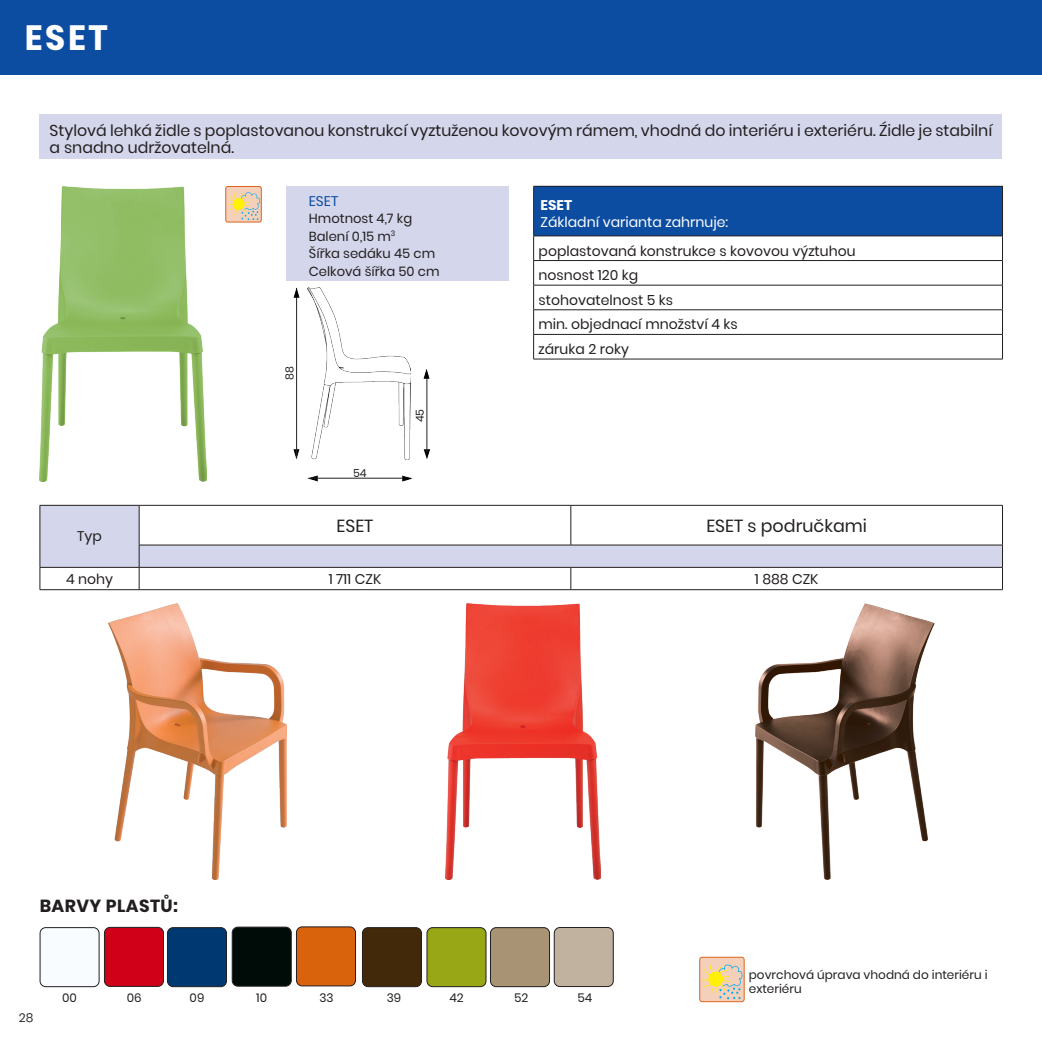
<style>
.page{position:relative;width:1042px;height:1042px;background:#fff}
.page>*{position:absolute;margin:0;border:0;box-sizing:border-box;transform-origin:0 0}
.t1{font:700 35px "Poppins";color:#fff;scale:.95 1}
.t2{font:17.5px "Poppins";color:#231f20}
.t3{font:700 17.5px "Poppins";letter-spacing:.025em;color:#231f20}
.t4{font:15.75px/17.5px "Poppins";color:#231f20}
.t5{font:14px "Poppins";color:#231f20}
.t6{font:14px "Poppins";color:#fff}
.t7{font:14px "Poppins";color:#0d4da1}
.t8{font:700 14px "Poppins";color:#fff}
.t9{font:13.12px "Poppins";color:#231f20}
.t10{font:12.25px "Poppins";color:#312f30}
.t11{font:12.08px/14.5px "Poppins";color:#231f20}
.t12{font:11.03px "Poppins";color:#231f20}
</style>
<div class="page">
<div style="left:286px;top:187px;width:222px;height:94px;background:#d4d6eb"></div>
<div style="left:533px;top:186px;width:469px;height:50px;background:#0d4da1"></div>
<hr style="left:533px;top:186px;width:469px;height:1px;background:#231f20">
<hr style="left:533px;top:186px;width:1px;height:50px;background:#231f20">
<hr style="left:1002px;top:186px;width:1px;height:50px;background:#231f20">
<hr style="left:533px;top:236px;width:469px;height:1px;background:#231f20">
<hr style="left:533px;top:260px;width:469px;height:1px;background:#231f20">
<hr style="left:533px;top:285px;width:469px;height:1px;background:#231f20">
<hr style="left:533px;top:309px;width:469px;height:1px;background:#231f20">
<hr style="left:533px;top:334px;width:469px;height:1px;background:#231f20">
<svg style="left:533px;top:236px;width:1px;height:123px"></svg>
<svg style="left:1002px;top:236px;width:1px;height:123px"></svg>
<hr style="left:533px;top:359px;width:469px;height:1px;background:#231f20">
<svg style="left:41px;top:506px;width:961px;height:61px"></svg>
<hr style="left:139px;top:505px;width:1px;height:40px;background:#231f20">
<hr style="left:139px;top:545px;width:432px;height:1px;background:#231f20">
<hr style="left:571px;top:545px;width:431px;height:1px;background:#231f20">
<hr style="left:40px;top:567px;width:99px;height:1px;background:#231f20">
<hr style="left:139px;top:567px;width:432px;height:1px;background:#231f20">
<svg style="left:139px;top:545px;width:1px;height:44px"></svg>
<hr style="left:571px;top:567px;width:431px;height:1px;background:#231f20">
<hr style="left:40px;top:589px;width:99px;height:1px;background:#231f20">
<hr style="left:139px;top:589px;width:432px;height:1px;background:#231f20">
<hr style="left:571px;top:589px;width:431px;height:1px;background:#231f20">
<hr style="left:40px;top:505px;width:99px;height:1px;background:#231f20">
<hr style="left:40px;top:505px;width:1px;height:40px;background:#231f20">
<hr style="left:139px;top:505px;width:432px;height:1px;background:#231f20">
<hr style="left:571px;top:505px;width:431px;height:1px;background:#231f20">
<hr style="left:570px;top:505px;width:1px;height:40px;background:#231f20">
<hr style="left:1002px;top:505px;width:1px;height:40px;background:#231f20">
<svg style="left:40px;top:545px;width:1px;height:44px"></svg>
<svg style="left:570px;top:567px;width:1px;height:22px"></svg>
<svg style="left:1002px;top:545px;width:1px;height:44px"></svg>
<img style="left:108px;top:604px;width:178px;height:276px">
<img style="left:445px;top:604px;width:156px;height:276px">
<div style="left:40px;top:114px;width:962px;height:45px;background:#d4d6eb"></div>
<img style="left:755px;top:604px;width:179px;height:276px">
<img style="left:308px;top:287px;width:103px;height:172px">
<svg style="left:307px;top:475px;width:12px;height:6px"></svg>
<hr style="left:309px;top:478px;width:102px;height:1px;background:#231f20">
<svg style="left:401px;top:475px;width:11px;height:7px"></svg>
<svg style="left:423px;top:448px;width:7px;height:11px"></svg>
<hr style="left:426px;top:376px;width:1px;height:76px;background:#231f20">
<svg style="left:423px;top:369px;width:7px;height:11px"></svg>
<svg style="left:293px;top:448px;width:7px;height:11px"></svg>
<hr style="left:296px;top:288px;width:1px;height:170px;background:#231f20">
<svg style="left:293px;top:287px;width:7px;height:12px"></svg>
<svg style="left:227px;top:188px;width:33px;height:32px"></svg>
<div style="left:233px;top:198px;width:11px;height:12px;background:#fff101;border-radius:50%"></div>
<div style="left:225px;top:186px;width:37px;height:36px;border:1px solid #dc641c;border-radius:2px"></div>
<svg style="left:701px;top:957px;width:43px;height:43px;background:#e5cfb5"></svg>
<div style="left:708px;top:971px;width:15px;height:15px;background:#fff101;border-radius:50%"></div>
<div style="left:699px;top:957px;width:45px;height:45px;border:1px solid #dc641c;border-radius:3px"></div>
<div style="left:40px;top:927px;width:59px;height:60px;border:1px solid #231f20;border-radius:6px"></div>
<div style="left:167px;top:929px;width:59px;height:57px;background:#003871"></div>
<div style="left:167px;top:927px;width:60px;height:60px;border:1px solid #231f20;border-radius:6px"></div>
<div style="left:296px;top:928px;width:59px;height:58px;background:#d9620d"></div>
<div style="left:296px;top:926px;width:60px;height:60px;border:1px solid #231f20;border-radius:6px"></div>
<div style="left:362px;top:929px;width:59px;height:57px;background:#422909"></div>
<div style="left:362px;top:927px;width:60px;height:60px;border:1px solid #231f20;border-radius:6px"></div>
<div style="left:427px;top:927px;width:59px;height:59px;background:#98a716"></div>
<div style="left:427px;top:927px;width:59px;height:60px;border:1px solid #231f20;border-radius:6px"></div>
<div style="left:491px;top:929px;width:58px;height:57px;background:#a89375"></div>
<div style="left:490px;top:927px;width:60px;height:60px;border:1px solid #231f20;border-radius:6px"></div>
<div style="left:232px;top:927px;width:59px;height:59px;background:#000c07"></div>
<div style="left:232px;top:927px;width:59px;height:59px;border:1px solid #231f20;border-radius:6px"></div>
<div style="left:104px;top:927px;width:59px;height:59px;background:#d10019"></div>
<div style="left:104px;top:927px;width:60px;height:59px;border:1px solid #231f20;border-radius:6px"></div>
<div style="left:554px;top:927px;width:59px;height:60px;border:1px solid #231f20;border-radius:6px"></div>
<img style="left:40px;top:186px;width:166px;height:295px">
<div style="left:0;top:0;width:1042px;height:74px;background:#0d4da1"></div>
<p class="t1" style="left:25px;top:17px;width:89px">ESET</p>
<p class="t4" style="left:50px;top:122px;width:944px">Stylová lehká židle s poplastovanou konstrukcí vyztuženou kovovým rámem, vhodná do interiéru i exteriéru. Źidle je stabilní a snadno udržovatelná.</p>
<p class="t5" style="left:77px;top:528px;width:26px">Typ</p>
<p class="t7" style="left:309px;top:192px;width:31px">ESET</p>
<p class="t9" style="left:309px;top:211px;width:105px">Hmotnost 4,7 kg</p>
<p class="t9" style="left:309px;top:228px;width:88px">Balení 0,15 m<sup>3</sup></p>
<p class="t9" style="left:309px;top:246px;width:128px">Šířka sedáku 45 cm</p>
<p class="t9" style="left:309px;top:263px;width:132px">Celková šířka 50 cm</p>
<p class="t12" style="left:283px;top:380px;width:15px;rotate:-90deg">88</p>
<p class="t12" style="left:414px;top:422px;width:15px;rotate:-90deg">45</p>
<p class="t8" style="left:540px;top:197px;width:33px">ESET</p>
<p class="t6" style="left:540px;top:214px;width:189px">Základní varianta zahrnuje:</p>
<p class="t5" style="left:538px;top:242px;width:318px">poplastovaná konstrukce s kovovou výztuhou</p>
<p class="t5" style="left:538px;top:267px;width:101px">nosnost 120 kg</p>
<p class="t5" style="left:538px;top:292px;width:136px">stohovatelnost 5 ks</p>
<p class="t5" style="left:538px;top:316px;width:201px">min. objednací množství 4 ks</p>
<p class="t5" style="left:538px;top:341px;width:92px">záruka 2 roky</p>
<p class="t12" style="left:353px;top:466px;width:15px">54</p>
<p class="t2" style="left:337px;top:516px;width:38px">ESET</p>
<p class="t2" style="left:706px;top:516px;width:162px">ESET s područkami</p>
<p class="t5" style="left:66px;top:570px;width:49px">4 nohy</p>
<p class="t5" style="left:329px;top:570px;width:54px">1 711 CZK</p>
<p class="t5" style="left:755px;top:570px;width:65px">1 888 CZK</p>
<p class="t3" style="left:40px;top:895px;width:140px">BARVY PLASTŮ:</p>
<p class="t10" style="left:19px;top:1011px;width:16px">28</p>
<p class="t11" style="left:62px;top:990px;width:16px">00</p>
<p class="t11" style="left:127px;top:990px;width:16px">06</p>
<p class="t11" style="left:190px;top:990px;width:16px">09</p>
<p class="t11" style="left:256px;top:990px;width:12px">10</p>
<p class="t11" style="left:319px;top:990px;width:16px">33</p>
<p class="t11" style="left:387px;top:990px;width:16px">39</p>
<p class="t11" style="left:449px;top:990px;width:16px">42</p>
<p class="t11" style="left:514px;top:990px;width:16px">52</p>
<p class="t11" style="left:577px;top:990px;width:16px">54</p>
<p class="t11" style="left:749px;top:967px;width:240px">povrchová úprava vhodná do interiéru i exteriéru</p>
</div>
